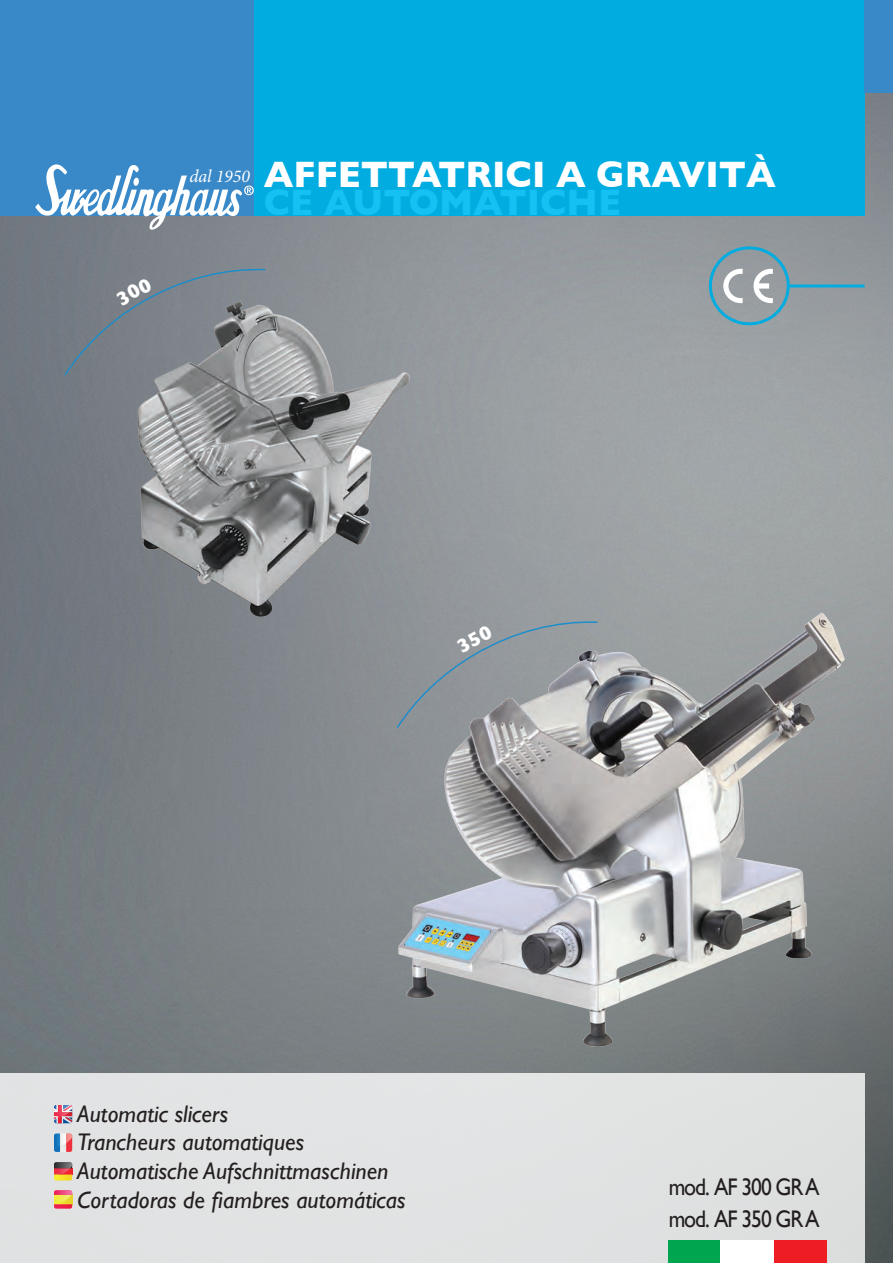
<style>
.page{position:relative;width:893px;height:1263px;background:#fff}
.page>*{position:absolute;margin:0;border:0;box-sizing:border-box;transform-origin:0 0}
.t1{font:700 37.5px/28.3px "Gill Sans";color:#fff;scale:.95 1}
.t2{font:italic 24px/28.8px "Gill Sans";color:#231f20}
.t3{font:24px/31.7px "Gill Sans";letter-spacing:-.05em;color:#231f20;scale:.9 1}
.s1{font-family:"Minion Pro";font-weight:400;font-style:italic;font-size:18px}
.s2{color:#15c0f2}
</style>
<div class="page">
<img style="left:0;top:92px;width:893px;height:1171px">
<img style="left:388px;top:599px;width:475px;height:456px">
<svg style="left:723px;top:269px;width:20px;height:34px"></svg>
<svg style="left:753px;top:269px;width:20px;height:34px"></svg>
<div style="left:709px;top:246px;width:81px;height:79px;border:3px solid #00ace0;border-radius:50%"></div>
<hr style="left:787px;top:284px;width:78px;height:3px;background:#00ace0">
<div style="left:0;top:0;width:254px;height:216px;background:#3989c8"></div>
<div style="left:254px;top:0;width:611px;height:216px;background:#00ace0"></div>
<div style="left:0;top:1073px;width:865px;height:190px;background:#e1e2e3"></div>
<svg style="left:35px;top:164px;width:219px;height:66px"></svg>
<svg style="left:54px;top:1105px;width:18px;height:18px"></svg>
<svg style="left:54px;top:1134px;width:18px;height:18px"></svg>
<svg style="left:54px;top:1162px;width:18px;height:18px"></svg>
<svg style="left:54px;top:1190px;width:18px;height:18px"></svg>
<div style="left:668px;top:1240px;width:54px;height:23px;background:#00a54f"></div>
<div style="left:773px;top:1240px;width:54px;height:23px;background:#ee1d23"></div>
<div style="left:865px;top:0;width:28px;height:92px;background:#3989c8"></div>
<div style="left:720px;top:1240px;width:54px;height:23px;background:#fff"></div>
<img style="left:113px;top:280px;width:304px;height:358px">
<svg style="left:63px;top:268px;width:204px;height:109px;background:#7d848b"></svg>
<svg style="left:395px;top:621px;width:204px;height:109px;background:#979ca0"></svg>
<h1 class="t1" style="left:264px;top:159px;width:540px;text-indent:-74px"><span class="s1">dal 1950</span> AFFETTATRICI A GRAVITÀ<br><span class="s2">CE AUTOMATICHE</span></h1>
<p class="t2" style="left:77px;top:1099px;width:330px">Automatic slicers<br>Trancheurs automatiques<br>Automatische Aufschnittmaschinen<br>Cortadoras de fiambres automáticas</p>
<p class="t3" style="left:669px;top:1171px;width:169px">mod. AF 300 GR A mod. AF 350 GR A</p>
</div>
